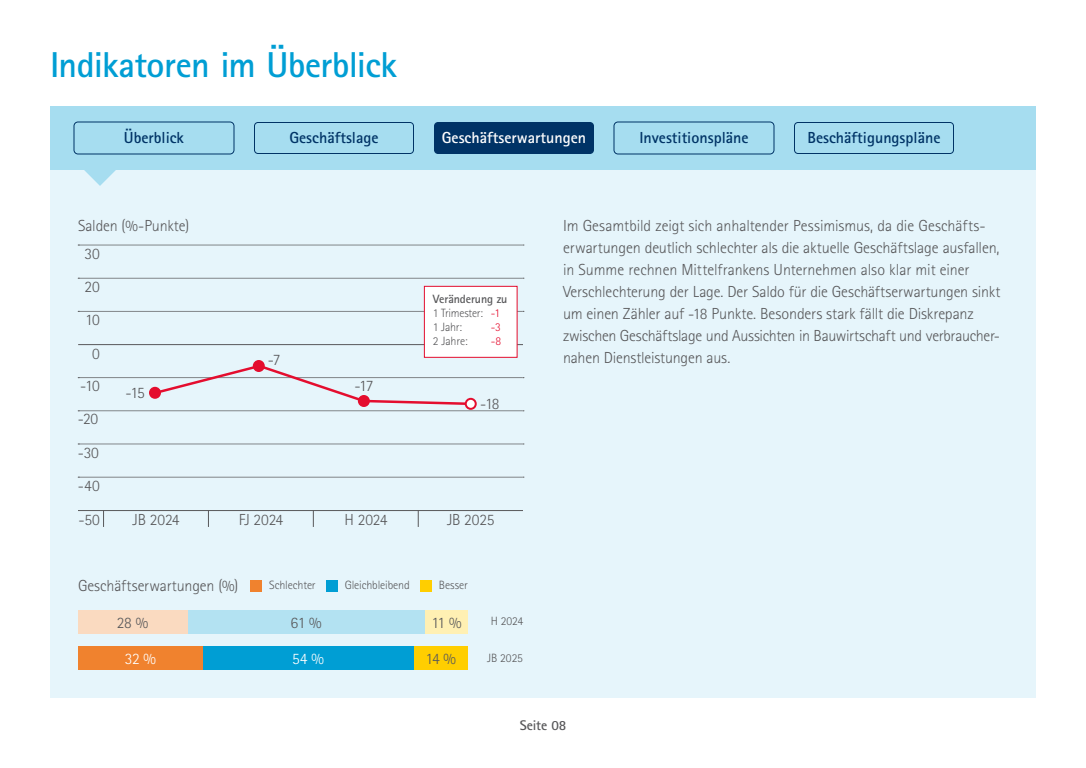
<style>
.page{position:relative;width:1086px;height:768px;background:#fff}
.page>*{position:absolute;margin:0;border:0;box-sizing:border-box;transform-origin:0 0}
.Headline_Kategorie_2{font:700 36px "Rotis Sans Serif Std";letter-spacing:-.015em;color:#009ed4}
.Fliesstext_10_pt_titan{font:300 16px/22px "Rotis Sans Serif Std";letter-spacing:-.01em;color:#58585a}
.t1{font:700 16px "Rotis Sans Serif Std";color:#036}
.t2{font:700 16px "Rotis Sans Serif Std";color:#fff}
.Fliesstext_10_pt_titan-2{font:300 16px "Rotis Sans Serif Std";color:#fff}
.Headline_Kategorie_2-2{font:700 14px "Rotis Sans Serif Std";letter-spacing:-.005em;color:#58585a}
.Fliesstext_10_pt_titan-3{font:300 12px "Rotis Sans Serif Std";letter-spacing:-.01em;color:#58585a}
.Fliesstext_10_pt_titan-4{font:700 12px "Rotis Sans Serif Std";letter-spacing:-.01em;color:#58585a}
.Fliesstext_10_pt_titan-5{font:300 12px "Rotis Sans Serif Std";color:#e40d2e}
.s1{color:#e40d2e}
</style>
<div class="page">
<div style="left:50px;top:106px;width:986px;height:592px;background:#e6f5fb"></div>
<div style="left:50px;top:106px;width:986px;height:64px;background:#a6ddf0"></div>
<svg style="left:84px;top:170px;width:32px;height:16px"></svg>
<hr style="left:78px;top:510px;width:445px;height:1px;background:#58585a">
<svg style="left:103px;top:511px;width:1px;height:16px"></svg>
<svg style="left:208px;top:511px;width:1px;height:16px"></svg>
<svg style="left:313px;top:511px;width:1px;height:16px"></svg>
<svg style="left:418px;top:511px;width:1px;height:16px"></svg>
<svg style="left:78px;top:477px;width:446px;height:1px"></svg>
<svg style="left:78px;top:444px;width:446px;height:1px"></svg>
<svg style="left:78px;top:278px;width:446px;height:1px"></svg>
<svg style="left:78px;top:245px;width:446px;height:1px"></svg>
<div style="left:250px;top:580px;width:12px;height:12px;background:#f0822e"></div>
<div style="left:326px;top:580px;width:12px;height:12px;background:#009ed4"></div>
<div style="left:420px;top:580px;width:12px;height:12px;background:#ffce00"></div>
<div style="left:434px;top:122px;width:160px;height:32px;background:#036;border-radius:4px"></div>
<div style="left:254px;top:122px;width:160px;height:32px;border:1px solid #036;border-radius:4px"></div>
<div style="left:614px;top:122px;width:160px;height:32px;border:1px solid #036;border-radius:4px"></div>
<div style="left:794px;top:122px;width:160px;height:32px;border:1px solid #036;border-radius:4px"></div>
<div style="left:74px;top:122px;width:160px;height:32px;border:1px solid #036;border-radius:4px"></div>
<div style="left:425px;top:610px;width:43px;height:24px;background:#fff0b3"></div>
<div style="left:187px;top:610px;width:238px;height:24px;background:#b3e2f2"></div>
<div style="left:78px;top:610px;width:109px;height:24px;background:#fadac0"></div>
<svg style="left:78px;top:285px;width:446px;height:127px"></svg>
<div style="left:358px;top:395px;width:12px;height:12px;background:#e40d2e;border-radius:50%"></div>
<div style="left:466px;top:399px;width:10px;height:10px;background:#fff;border-radius:50%"></div>
<div style="left:465px;top:398px;width:12px;height:12px;border:2px solid #e40d2e;border-radius:50%"></div>
<div style="left:413px;top:646px;width:55px;height:24px;background:#ffce00"></div>
<div style="left:203px;top:646px;width:210px;height:24px;background:#009ed4"></div>
<div style="left:78px;top:646px;width:125px;height:24px;background:#f0822e"></div>
<p class="Headline_Kategorie_2" style="left:50px;top:42px;width:349px">Indikatoren im Überblick</p>
<p class="t1" style="left:124px;top:127px;width:62px">Überblick</p>
<p class="t1" style="left:289px;top:127px;width:91px">Geschäftslage</p>
<p class="t2" style="left:442px;top:127px;width:146px">Geschäftserwartungen</p>
<p class="t1" style="left:639px;top:127px;width:111px">Investitionspläne</p>
<p class="t1" style="left:807px;top:127px;width:135px">Beschäftigungspläne</p>
<p class="Fliesstext_10_pt_titan" style="left:78px;top:215px;width:113px">Salden (%-Punkte)</p>
<p class="Fliesstext_10_pt_titan" style="left:85px;top:242px;width:17px">30</p>
<p class="Fliesstext_10_pt_titan" style="left:85px;top:276px;width:17px">20</p>
<p class="Fliesstext_10_pt_titan" style="left:85px;top:309px;width:16px">10</p>
<p class="Fliesstext_10_pt_titan" style="left:92px;top:342px;width:9px">0</p>
<p class="Fliesstext_10_pt_titan" style="left:80px;top:375px;width:21px">-10</p>
<p class="Fliesstext_10_pt_titan" style="left:78px;top:408px;width:22px">-20</p>
<p class="Fliesstext_10_pt_titan" style="left:78px;top:441px;width:23px">-30</p>
<p class="Fliesstext_10_pt_titan" style="left:78px;top:475px;width:24px">-40</p>
<p class="Fliesstext_10_pt_titan" style="left:78px;top:509px;width:23px">-50</p>
<p class="Fliesstext_10_pt_titan" style="left:126px;top:382px;width:21px">-15</p>
<p class="Fliesstext_10_pt_titan" style="left:268px;top:349px;width:14px">-7</p>
<p class="Fliesstext_10_pt_titan" style="left:354px;top:374px;width:21px">-17</p>
<p class="Fliesstext_10_pt_titan-4" style="left:433px;top:291px;width:76px">Veränderung zu</p>
<p class="Fliesstext_10_pt_titan-3" style="left:433px;top:306px;width:69px">1 Trimester: <span class="s1">-1</span></p>
<p class="Fliesstext_10_pt_titan-3" style="left:433px;top:320px;width:31px">1 Jahr:</p>
<p class="Fliesstext_10_pt_titan-5" style="left:491px;top:320px;width:11px">-3</p>
<p class="Fliesstext_10_pt_titan-3" style="left:433px;top:334px;width:36px">2 Jahre:</p>
<p class="Fliesstext_10_pt_titan-5" style="left:491px;top:334px;width:12px">-8</p>
<p class="Fliesstext_10_pt_titan" style="left:480px;top:393px;width:21px">-18</p>
<p class="Fliesstext_10_pt_titan" style="left:133px;top:509px;width:49px">JB 2024</p>
<p class="Fliesstext_10_pt_titan" style="left:239px;top:509px;width:46px">FJ 2024</p>
<p class="Fliesstext_10_pt_titan" style="left:344px;top:509px;width:45px">H 2024</p>
<p class="Fliesstext_10_pt_titan" style="left:447px;top:509px;width:49px">JB 2025</p>
<p class="Fliesstext_10_pt_titan" style="left:78px;top:574px;width:162px">Geschäftserwartungen (%)</p>
<p class="Fliesstext_10_pt_titan-3" style="left:269px;top:578px;width:48px">Schlechter</p>
<p class="Fliesstext_10_pt_titan-3" style="left:345px;top:578px;width:67px">Gleichbleibend</p>
<p class="Fliesstext_10_pt_titan-3" style="left:439px;top:578px;width:31px">Besser</p>
<p class="Fliesstext_10_pt_titan" style="left:117px;top:611px;width:33px">28 %</p>
<p class="Fliesstext_10_pt_titan" style="left:291px;top:611px;width:33px">61 %</p>
<p class="Fliesstext_10_pt_titan" style="left:432px;top:611px;width:32px">11 %</p>
<p class="Fliesstext_10_pt_titan-3" style="left:491px;top:614px;width:34px">H 2024</p>
<p class="Fliesstext_10_pt_titan-2" style="left:125px;top:649px;width:33px">32 %</p>
<p class="Fliesstext_10_pt_titan-2" style="left:292px;top:649px;width:33px">54 %</p>
<p class="Fliesstext_10_pt_titan" style="left:425px;top:647px;width:32px">14 %</p>
<p class="Fliesstext_10_pt_titan-3" style="left:487px;top:651px;width:37px">JB 2025</p>
<p class="Fliesstext_10_pt_titan" style="left:563px;top:215px;width:439px">Im Gesamtbild zeigt sich anhaltender Pessimismus, da die Geschäfts&shy;erwartungen deutlich schlechter als die aktuelle Geschäftslage ausfallen, in Summe rechnen Mittelfrankens Unternehmen also klar mit einer Verschlechterung der Lage. Der Saldo für die Geschäftserwartungen sinkt um einen Zähler auf -18 Punkte. Besonders stark fällt die Diskrepanz zwischen Geschäftslage und Aussichten in Bauwirtschaft und verbraucher&shy;nahen Dienstleistungen aus.</p>
<p class="Headline_Kategorie_2-2" style="left:520px;top:717px;width:48px">Seite 08</p>
</div>
